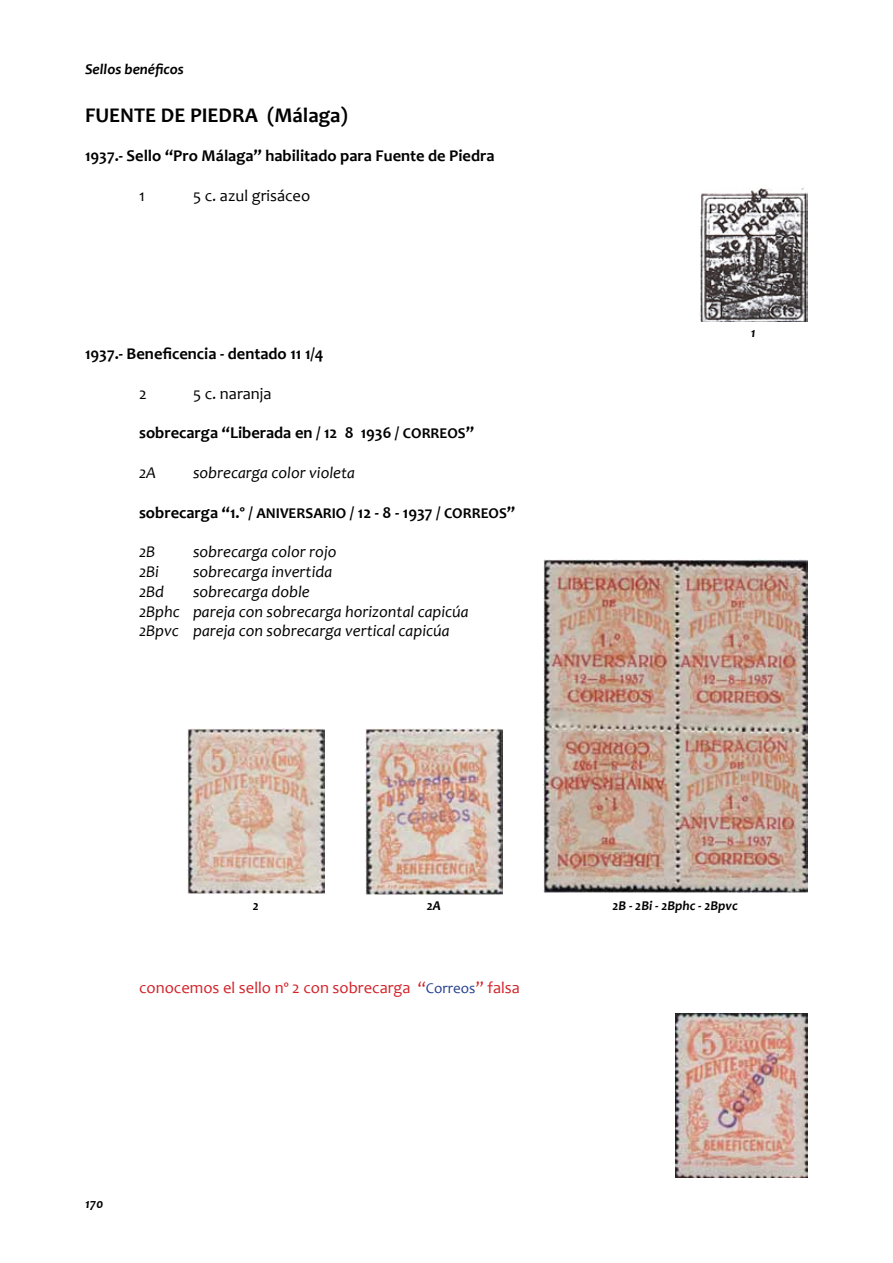
<style>
.page{position:relative;width:893px;height:1263px;background:#fff}
.page>*{position:absolute;margin:0;border:0;box-sizing:border-box;transform-origin:0 0}
.t1{font:700 21px "Candara";color:#000}
.t2{font:italic 16.5px/19.8px "Candara";color:#000}
.t3{font:700 16.5px "Candara";color:#000}
.t4{font:16.5px "Candara";color:#d2232a}
.t5{font:16.5px "Candara";color:#000}
.t6{font:italic 700 15px "Candara";color:#000}
.t7{font:italic 700 13.5px "Candara";color:#000}
.s1{font-size:15px}
.s2{font-size:15px;color:#25408f}
</style>
<div class="page">
<img style="left:700px;top:188px;width:108px;height:133px">
<img style="left:188px;top:729px;width:136px;height:164px">
<img style="left:544px;top:559px;width:264px;height:334px">
<img style="left:366px;top:729px;width:136px;height:166px">
<img style="left:676px;top:1013px;width:132px;height:164px">
<p class="t6" style="left:85px;top:60px;width:100px">Sellos benéficos</p>
<p class="t1" style="left:85px;top:102px;width:264px">FUENTE DE PIEDRA (Málaga)</p>
<p class="t3" style="left:85px;top:145px;width:411px">1937.- Sello “Pro Málaga” habilitado para Fuente de Piedra</p>
<p class="t5" style="left:139px;top:185px;width:7px">1</p>
<p class="t5" style="left:193px;top:185px;width:119px">5 c. azul grisáceo</p>
<p class="t3" style="left:85px;top:343px;width:240px">1937.- Beneficencia - dentado 11 1/4</p>
<p class="t5" style="left:139px;top:383px;width:9px">2</p>
<p class="t5" style="left:193px;top:383px;width:80px">5 c. naranja</p>
<p class="t3" style="left:139px;top:423px;width:336px">sobrecarga “Liberada en / 12 8 1936 / <span class="s1">CORREOS</span>”</p>
<p class="t2" style="left:139px;top:462px;width:19px">2A</p>
<p class="t2" style="left:193px;top:462px;width:164px">sobrecarga color violeta</p>
<p class="t3" style="left:139px;top:502px;width:378px">sobrecarga “1.º / <span class="s1">ANIVERSARIO</span> / 12 - 8 - 1937 / <span class="s1">CORREOS</span>”</p>
<p class="t2" style="left:139px;top:542px;width:18px">2B</p>
<p class="t2" style="left:193px;top:542px;width:145px">sobrecarga color rojo</p>
<p class="t2" style="left:139px;top:561px;width:21px">2Bi</p>
<p class="t2" style="left:193px;top:561px;width:141px">sobrecarga invertida</p>
<p class="t2" style="left:139px;top:581px;width:27px">2Bd</p>
<p class="t2" style="left:139px;top:581px;width:331px;text-indent:54px">sobrecarga doble<br>2Bphc pareja con sobrecarga horizontal capicúa<br>2Bpvc pareja con sobrecarga vertical capicúa</p>
<p class="t7" style="left:751px;top:324px;width:6px">1</p>
<p class="t7" style="left:253px;top:897px;width:8px">2</p>
<p class="t7" style="left:427px;top:897px;width:16px">2A</p>
<p class="t7" style="left:612px;top:897px;width:127px">2B - 2Bi - 2Bphc - 2Bpvc</p>
<p class="t4" style="left:139px;top:977px;width:382px">conocemos el sello nº 2 con sobrecarga “<span class="s2">Correos</span>” falsa</p>
<p class="t7" style="left:85px;top:1195px;width:20px">170</p>
</div>
